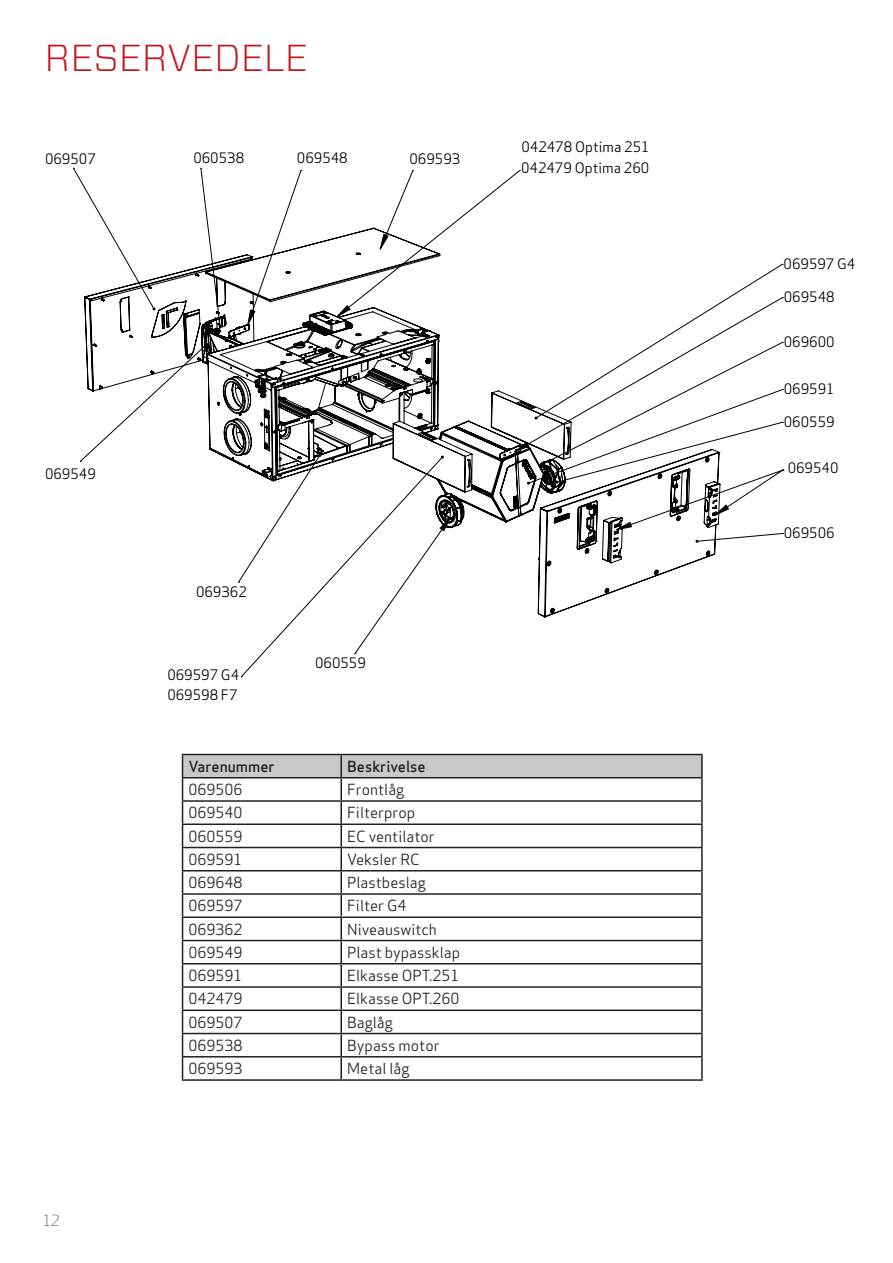
<style>
.page{position:relative;width:893px;height:1263px;background:#fff}
.page>*{position:absolute;margin:0;border:0;box-sizing:border-box;transform-origin:0 0}
.Sideoverskrift__rød{font:300 37.5px "Vitesse Sans";color:#c4121a}
.Brødtekst_-_Apex_boo{font:15px "Apex Sans";color:#231f20}
.Brødtekst_-_Apex_boo-2{font:500 15px "Apex Sans";color:#231f20}
.t1{font:300 15px "Apex Sans";color:#231f20}
.t2{font:14.1px/19.2px "Apex Sans";color:#000}
</style>
<div class="page">
<hr style="left:341px;top:754px;width:362px;height:1px;background:#231f20">
<hr style="left:701px;top:755px;width:2px;height:22px;background:#231f20">
<hr style="left:341px;top:777px;width:362px;height:1px;background:#231f20">
<hr style="left:701px;top:778px;width:2px;height:22px;background:#231f20">
<hr style="left:341px;top:800px;width:362px;height:2px;background:#231f20">
<hr style="left:701px;top:802px;width:2px;height:21px;background:#231f20">
<hr style="left:341px;top:823px;width:362px;height:2px;background:#231f20">
<hr style="left:701px;top:825px;width:2px;height:22px;background:#231f20">
<hr style="left:341px;top:847px;width:362px;height:1px;background:#231f20">
<hr style="left:701px;top:848px;width:2px;height:22px;background:#231f20">
<hr style="left:341px;top:870px;width:362px;height:1px;background:#231f20">
<hr style="left:701px;top:871px;width:2px;height:22px;background:#231f20">
<hr style="left:341px;top:893px;width:362px;height:2px;background:#231f20">
<hr style="left:701px;top:895px;width:2px;height:21px;background:#231f20">
<hr style="left:341px;top:916px;width:362px;height:2px;background:#231f20">
<hr style="left:701px;top:918px;width:2px;height:22px;background:#231f20">
<hr style="left:341px;top:940px;width:362px;height:1px;background:#231f20">
<hr style="left:701px;top:941px;width:2px;height:22px;background:#231f20">
<hr style="left:341px;top:963px;width:362px;height:1px;background:#231f20">
<hr style="left:701px;top:964px;width:2px;height:22px;background:#231f20">
<hr style="left:341px;top:986px;width:362px;height:2px;background:#231f20">
<hr style="left:701px;top:988px;width:2px;height:21px;background:#231f20">
<hr style="left:341px;top:1009px;width:362px;height:2px;background:#231f20">
<hr style="left:701px;top:1011px;width:2px;height:22px;background:#231f20">
<hr style="left:341px;top:1033px;width:362px;height:1px;background:#231f20">
<hr style="left:701px;top:1034px;width:2px;height:22px;background:#231f20">
<svg style="left:182px;top:754px;width:520px;height:325px"></svg>
<hr style="left:341px;top:1056px;width:362px;height:1px;background:#231f20">
<hr style="left:340px;top:1057px;width:2px;height:22px;background:#231f20">
<hr style="left:701px;top:1057px;width:2px;height:22px;background:#231f20">
<hr style="left:182px;top:1079px;width:159px;height:2px;background:#231f20">
<hr style="left:341px;top:1079px;width:362px;height:2px;background:#231f20">
<svg style="left:73px;top:168px;width:710px;height:509px"></svg>
<svg style="left:84px;top:227px;width:637px;height:391px"></svg>
<svg style="left:318px;top:327px;width:8px;height:5px"></svg>
<p class="Sideoverskrift__rød" style="left:45px;top:33px;width:265px">RESERVEDELE</p>
<p class="t2" style="left:45px;top:148px;width:52px">069507</p>
<p class="t2" style="left:193px;top:147px;width:52px">060538</p>
<p class="t2" style="left:297px;top:147px;width:52px">069548</p>
<p class="t2" style="left:409px;top:148px;width:52px">069593</p>
<p class="t2" style="left:521px;top:135px;width:130px;line-height:21px">042478 Optima 251<br>042479 Optima 260</p>
<p class="t2" style="left:45px;top:463px;width:52px">069549</p>
<p class="t1" style="left:43px;top:1211px;width:19px">12</p>
<p class="t2" style="left:196px;top:581px;width:52px">069362</p>
<p class="t2" style="left:167px;top:664px;width:73px">069597 G4<br>069598 F7</p>
<p class="t2" style="left:315px;top:652px;width:52px">060559</p>
<p class="Brødtekst_-_Apex_boo-2" style="left:189px;top:753px;width:87px">Varenummer</p>
<p class="Brødtekst_-_Apex_boo-2" style="left:347px;top:753px;width:80px">Beskrivelse</p>
<p class="Brødtekst_-_Apex_boo" style="left:189px;top:777px;width:55px">069506</p>
<p class="Brødtekst_-_Apex_boo" style="left:347px;top:777px;width:59px">Frontlåg</p>
<p class="Brødtekst_-_Apex_boo" style="left:189px;top:800px;width:55px">069540</p>
<p class="Brødtekst_-_Apex_boo" style="left:347px;top:800px;width:70px">Filterprop</p>
<p class="Brødtekst_-_Apex_boo" style="left:189px;top:824px;width:55px">060559</p>
<p class="Brødtekst_-_Apex_boo" style="left:347px;top:824px;width:89px">EC ventilator</p>
<p class="Brødtekst_-_Apex_boo" style="left:189px;top:847px;width:55px">069591</p>
<p class="Brødtekst_-_Apex_boo" style="left:347px;top:847px;width:74px">Veksler RC</p>
<p class="Brødtekst_-_Apex_boo" style="left:189px;top:870px;width:55px">069648</p>
<p class="Brødtekst_-_Apex_boo" style="left:347px;top:870px;width:80px">Plastbeslag</p>
<p class="Brødtekst_-_Apex_boo" style="left:189px;top:893px;width:55px">069597</p>
<p class="Brødtekst_-_Apex_boo" style="left:347px;top:893px;width:61px">Filter G4</p>
<p class="Brødtekst_-_Apex_boo" style="left:189px;top:917px;width:55px">069362</p>
<p class="Brødtekst_-_Apex_boo" style="left:347px;top:917px;width:91px">Niveauswitch</p>
<p class="Brødtekst_-_Apex_boo" style="left:189px;top:940px;width:55px">069549</p>
<p class="Brødtekst_-_Apex_boo" style="left:347px;top:940px;width:114px">Plast bypassklap</p>
<p class="Brødtekst_-_Apex_boo" style="left:189px;top:963px;width:55px">069591</p>
<p class="Brødtekst_-_Apex_boo" style="left:347px;top:963px;width:114px">Elkasse OPT.251</p>
<p class="Brødtekst_-_Apex_boo" style="left:189px;top:986px;width:55px">042479</p>
<p class="Brødtekst_-_Apex_boo" style="left:347px;top:986px;width:114px">Elkasse OPT.260</p>
<p class="Brødtekst_-_Apex_boo" style="left:189px;top:1010px;width:55px">069507</p>
<p class="Brødtekst_-_Apex_boo" style="left:347px;top:1010px;width:47px">Baglåg</p>
<p class="Brødtekst_-_Apex_boo" style="left:189px;top:1033px;width:55px">069538</p>
<p class="Brødtekst_-_Apex_boo" style="left:347px;top:1033px;width:94px">Bypass motor</p>
<p class="Brødtekst_-_Apex_boo" style="left:189px;top:1056px;width:55px">069593</p>
<p class="Brødtekst_-_Apex_boo" style="left:347px;top:1056px;width:64px">Metal låg</p>
<p class="t2" style="left:784px;top:253px;width:73px">069597 G4</p>
<p class="t2" style="left:784px;top:286px;width:52px">069548</p>
<p class="t2" style="left:784px;top:330px;width:52px">069600</p>
<p class="t2" style="left:784px;top:378px;width:52px">069591</p>
<p class="t2" style="left:784px;top:410px;width:52px">060559</p>
<p class="t2" style="left:788px;top:456px;width:52px">069540</p>
<p class="t2" style="left:784px;top:522px;width:52px">069506</p>
</div>
